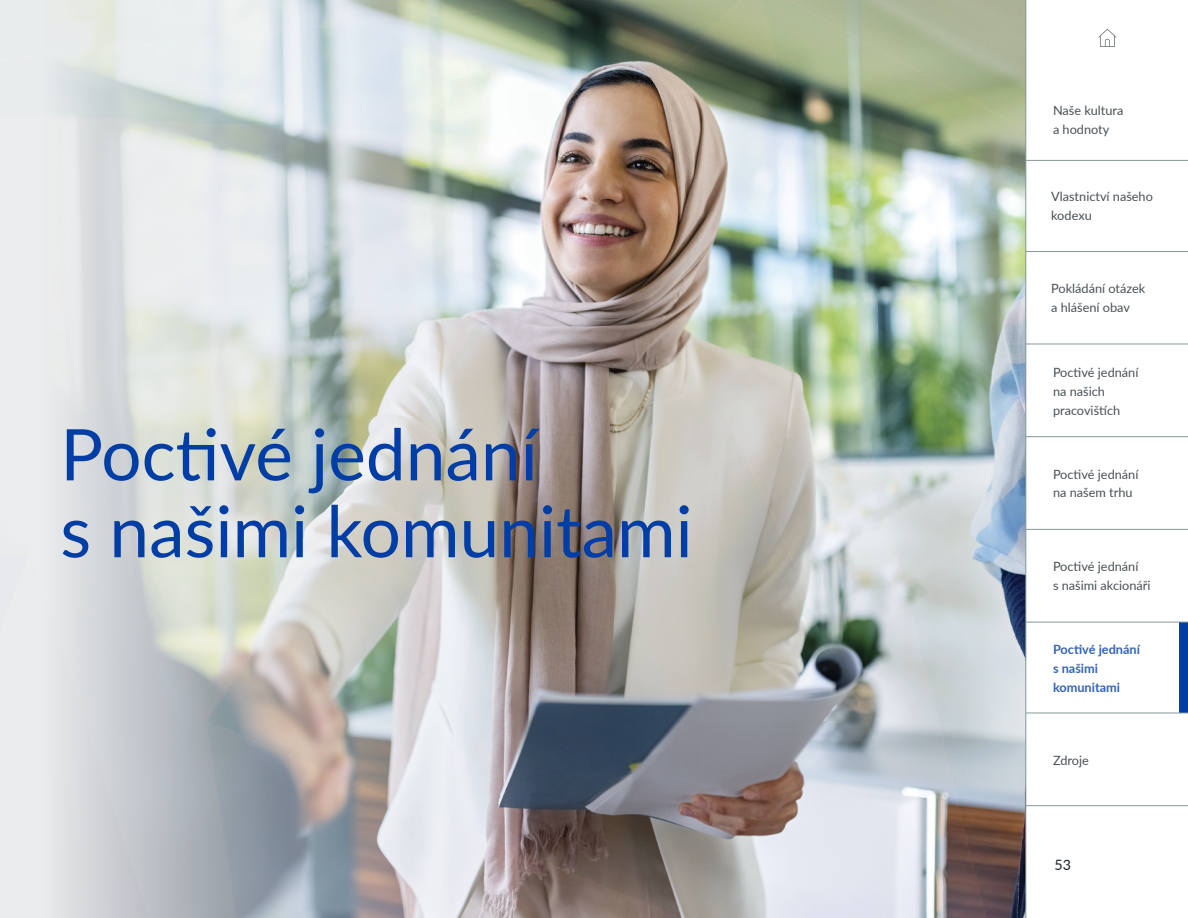
<style>
.page{position:relative;width:1188px;height:918px;background:#fff}
.page>*{position:absolute;margin:0;border:0;box-sizing:border-box;transform-origin:0 0}
.t1{font:71.25px/76.9px "Lato";color:#003da5}
.t2{font:14.25px "Lato";color:#1b242b}
.t3{font:12.75px/18.8px "Lato";color:#495055}
.t4{font:700 12.75px/18.8px "Lato";color:#3364b7}
</style>
<div class="page">
<svg style="left:1098px;top:29px;width:18px;height:18px"></svg>
<img style="left:562px;top:0;width:464px;height:918px">
<svg style="left:0;top:0;width:562px;height:918px;background:#cccfce"></svg>
<div style="left:1179px;top:622px;width:9px;height:91px;background:#003da5"></div>
<hr style="left:1026px;top:160px;width:162px;height:1px;background:#879797">
<hr style="left:1026px;top:251px;width:162px;height:1px;background:#879797">
<hr style="left:1026px;top:344px;width:162px;height:1px;background:#879797">
<hr style="left:1026px;top:436px;width:162px;height:1px;background:#879797">
<hr style="left:1026px;top:529px;width:162px;height:1px;background:#879797">
<hr style="left:1026px;top:622px;width:162px;height:1px;background:#879797">
<hr style="left:1026px;top:713px;width:162px;height:1px;background:#879797">
<hr style="left:1026px;top:805px;width:162px;height:1px;background:#879797">
<hr style="left:1026px;top:0;width:1px;height:918px;background:#879797">
<h1 class="t1" style="left:60px;top:413px;width:634px">Poctivé jednání<br>s našimi komunitami</h1>
<p class="t3" style="left:1053px;top:101px;width:72px">Naše kultura a hodnoty</p>
<p class="t3" style="left:1051px;top:187px;width:103px">Vlastnictví našeho kodexu</p>
<p class="t3" style="left:1051px;top:279px;width:96px">Pokládání otázek a hlášení obav</p>
<p class="t3" style="left:1053px;top:362px;width:87px">Poctivé jednání na našich pracovištích</p>
<p class="t3" style="left:1053px;top:464px;width:87px">Poctivé jednání na našem trhu</p>
<p class="t3" style="left:1053px;top:557px;width:99px">Poctivé jednání<br>s našimi akcionáři</p>
<p class="t4" style="left:1053px;top:639px;width:89px">Poctivé jednání s našimi komunitami</p>
<p class="t3" style="left:1053px;top:750px;width:37px">Zdroje</p>
<p class="t2" style="left:1054px;top:854px;width:18px">53</p>
</div>
